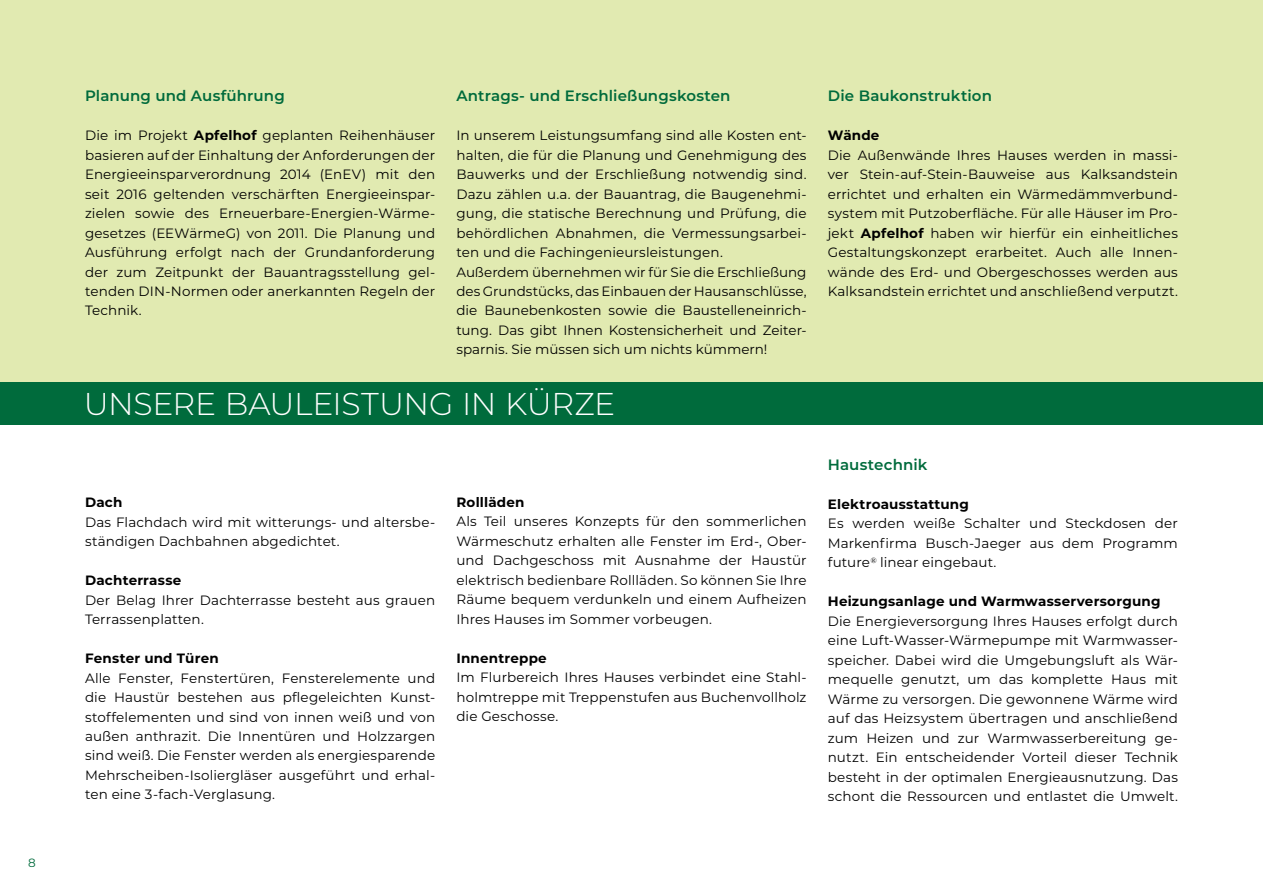
<style>
.page{position:relative;width:1263px;height:893px;background:#fff}
.page>*{position:absolute;margin:0;border:0;box-sizing:border-box;transform-origin:0 0}
.t1{font:300 31.5px "Montserrat";letter-spacing:-.01em;color:#fff}
.t2{font:600 15px "Montserrat";letter-spacing:.01em;color:#006b3c}
.t3{font:13.5px/19.5px "Montserrat";letter-spacing:.01em;color:#000;text-align:justify}
.t4{font:700 13.5px "Montserrat";letter-spacing:.015em;color:#000}
.t5{font:12px "Montserrat";color:#006b3c}
.s1{font-weight:700}
</style>
<div class="page">
<div style="left:0;top:0;width:1263px;height:383px;background:#e1eab1"></div>
<div style="left:0;top:383px;width:1263px;height:42px;background:#006b3c"></div>
<p class="t5" style="left:28px;top:854px;width:9px">8</p>
<p class="t2" style="left:85px;top:85px;width:201px">Planung und Ausführung</p>
<p class="t3" style="left:85px;top:125px;width:352px">Die im Projekt <span class="s1">Apfelhof</span> geplanten Reihenhäuser basieren auf der Einhaltung der Anforderungen der Energieeinsparverordnung 2014 (EnEV) mit den seit 2016 geltenden verschärften Energieeinspar&shy;zielen sowie des Erneuerbare-Energien-Wärme&shy;gesetzes (EEWärmeG) von 2011. Die Planung und Ausführung erfolgt nach der Grundanforderung der zum Zeitpunkt der Bauantragsstellung gel&shy;tenden DIN-Normen oder anerkannten Regeln der Technik.</p>
<p class="t2" style="left:456px;top:85px;width:276px">Antrags- und Erschließungskosten</p>
<p class="t3" style="left:456px;top:125px;width:352px;text-align:left">In unserem Leistungsumfang sind alle Kosten ent&shy;halten, die für die Planung und Genehmigung des Bauwerks und der Erschließung notwendig sind.<br>Dazu zählen u.a. der Bauantrag, die Baugenehmi&shy;gung, die statische Berechnung und Prüfung, die behördlichen Abnahmen, die Vermessungsarbei&shy;ten und die Fachingenieursleistungen.<br>Außerdem übernehmen wir für Sie die Erschließung des Grundstücks, das Einbauen der Hausanschlüsse, die Baunebenkosten sowie die Baustelleneinrich&shy;tung. Das gibt Ihnen Kostensicherheit und Zeiter&shy;sparnis. Sie müssen sich um nichts kümmern!</p>
<h1 class="t1" style="left:84px;top:382px;width:533px">UNSERE BAULEISTUNG IN KÜRZE</h1>
<p class="t4" style="left:85px;top:492px;width:39px">Dach</p>
<p class="t3" style="left:85px;top:511px;width:352px">Das Flachdach wird mit witterungs- und altersbe&shy;ständigen Dachbahnen abgedichtet.</p>
<p class="t4" style="left:85px;top:570px;width:98px">Dachterrasse</p>
<p class="t3" style="left:85px;top:589px;width:352px">Der Belag Ihrer Dachterrasse besteht aus grauen<br>Terrassenplatten.</p>
<p class="t4" style="left:85px;top:648px;width:135px">Fenster und Türen</p>
<p class="t3" style="left:85px;top:667px;width:352px">Alle Fenster, Fenstertüren, Fensterelemente und die Haustür bestehen aus pflegeleichten Kunst&shy;stoffelementen und sind von innen weiß und von außen anthrazit. Die Innentüren und Holzzargen sind weiß. Die Fenster werden als energiesparende Mehrscheiben-Isoliergläser ausgeführt und erhal&shy;ten eine 3-fach-Verglasung.</p>
<p class="t4" style="left:456px;top:492px;width:70px">Rollläden</p>
<p class="t3" style="left:456px;top:511px;width:352px;text-align:left">Als Teil unseres Konzepts für den sommerlichen Wärmeschutz erhalten alle Fenster im Erd-, Ober&shy;und Dachgeschoss mit Ausnahme der Haustür elektrisch bedienbare Rollläden. So können Sie Ihre Räume bequem verdunkeln und einem Aufheizen Ihres Hauses im Sommer vorbeugen.</p>
<p class="t4" style="left:456px;top:648px;width:92px">Innentreppe</p>
<p class="t3" style="left:456px;top:667px;width:352px">Im Flurbereich Ihres Hauses verbindet eine Stahl&shy;holmtreppe mit Treppenstufen aus Buchenvollholz die Geschosse.</p>
<p class="t2" style="left:828px;top:85px;width:166px">Die Baukonstruktion</p>
<p class="t4" style="left:828px;top:125px;width:53px">Wände</p>
<p class="t3" style="left:828px;top:144px;width:352px">Die Außenwände Ihres Hauses werden in massi&shy;ver Stein-auf-Stein-Bauweise aus Kalksandstein errichtet und erhalten ein Wärmedämmverbund&shy;system mit Putzoberfläche. Für alle Häuser im Pro&shy;jekt <span class="s1">Apfelhof</span> haben wir hierfür ein einheitliches Gestaltungskonzept erarbeitet. Auch alle Innen&shy;wände des Erd- und Obergeschosses werden aus Kalksandstein errichtet und anschließend verputzt.</p>
<p class="t2" style="left:828px;top:454px;width:101px">Haustechnik</p>
<p class="t4" style="left:828px;top:494px;width:143px">Elektroausstattung</p>
<p class="t3" style="left:828px;top:513px;width:352px">Es werden weiße Schalter und Steckdosen der Markenfirma Busch-Jaeger aus dem Programm future<sup>®</sup> linear eingebaut.</p>
<p class="t4" style="left:828px;top:591px;width:334px">Heizungsanlage und Warmwasserversorgung</p>
<p class="t3" style="left:828px;top:610px;width:352px">Die Energieversorgung Ihres Hauses erfolgt durch eine Luft-Wasser-Wärmepumpe mit Warmwasser&shy;speicher. Dabei wird die Umgebungsluft als Wär&shy;mequelle genutzt, um das komplette Haus mit Wärme zu versorgen. Die gewonnene Wärme wird auf das Heizsystem übertragen und anschließend zum Heizen und zur Warmwasserbereitung ge&shy;nutzt. Ein entscheidender Vorteil dieser Technik besteht in der optimalen Energieausnutzung. Das schont die Ressourcen und entlastet die Umwelt.</p>
</div>
